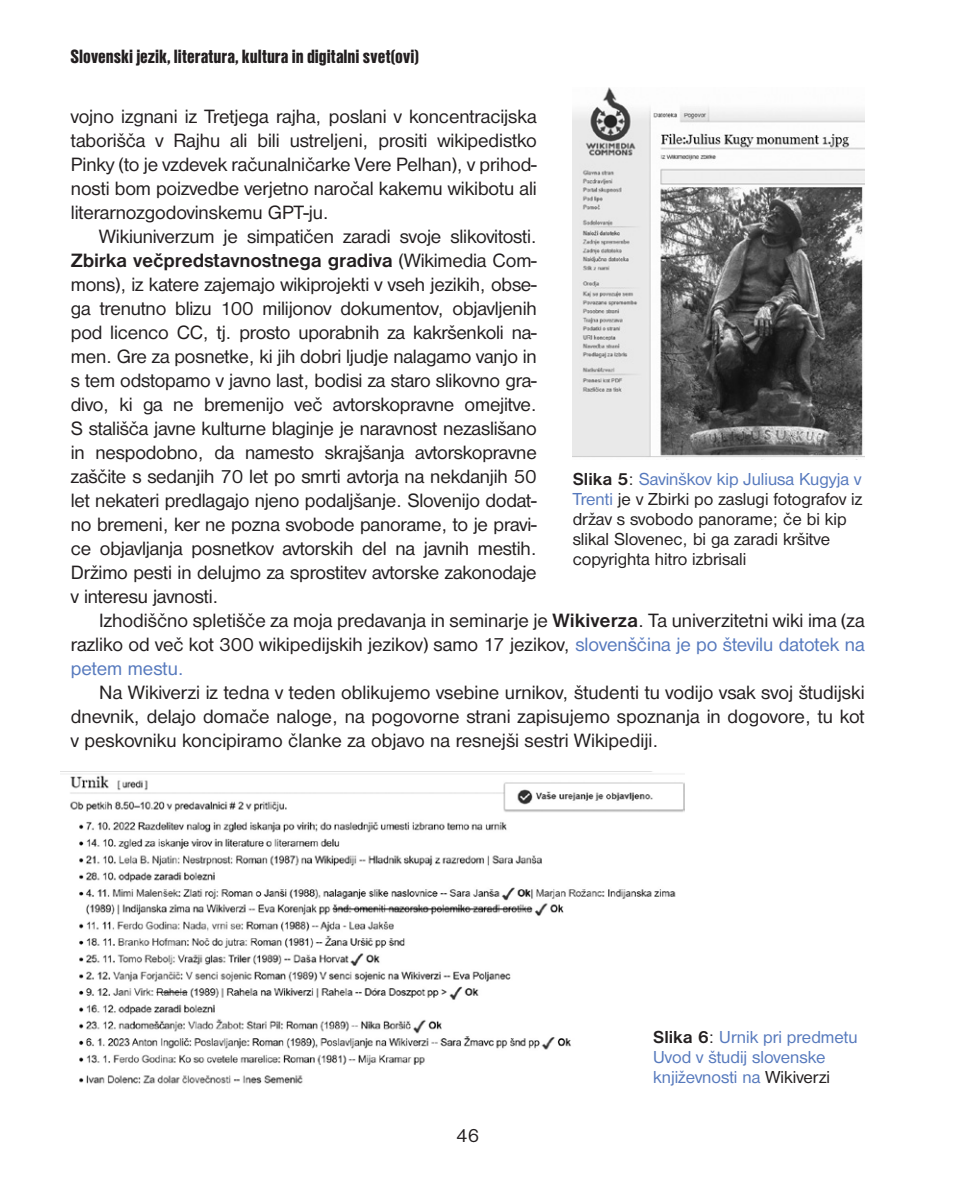
<style>
.page{position:relative;width:964px;height:1191px;background:#fff}
.page>*{position:absolute;margin:0;border:0;box-sizing:border-box;transform-origin:0 0}
.t1{font:20px/24px "Nimbus San DCE";letter-spacing:-.01em;color:#231f20;text-align:justify}
.t2{font:20px "Nimbus San PCE Blac Cond";letter-spacing:.03em;color:#231f20}
.t3{font:18px/20px "Nimbus San DCE";color:#231f20}
.t4{font:18px/20px "Nimbus San DCE";color:#5679bd}
.s1{font-weight:700}
.s2{color:#5679bd}
.s3{font-weight:700;color:#231f20}
.s4{color:#231f20}
</style>
<div class="page">
<img style="left:573px;top:87px;width:292px;height:370px">
<img style="left:60px;top:771px;width:624px;height:313px">
<p class="t2" style="left:71px;top:46px;width:349px">Slovenski jezik, literatura, kultura in digitalni svet(ovi)</p>
<p class="t1" style="left:71px;top:105px;width:467px">vojno izgnani iz Tretjega rajha, poslani v koncentracijska taborišča v Rajhu ali bili ustreljeni, prositi wikipedistko Pinky (to je vzdevek računalničarke Vere Pelhan), v prihod&shy;nosti bom poizvedbe verjetno naročal kakemu wikibotu ali literarnozgodovinskemu GPT-ju.</p>
<p class="t1" style="left:71px;top:225px;width:467px;text-align:left;text-indent:28px">Wikiuniverzum je simpatičen zaradi svoje slikovitosti.<br><span class="s1">Zbirka večpredstavnostnega gradiva</span> (Wikimedia Com&shy;mons), iz katere zajemajo wikiprojekti v vseh jezikih, obse&shy;ga trenutno blizu 100 milijonov dokumentov, objavljenih pod licenco CC, tj. prosto uporabnih za kakršenkoli na-- men. Gre za posnetke, ki jih dobri ljudje nalagamo vanjo in s tem odstopamo v javno last, bodisi za staro slikovno gra&shy;divo, ki ga ne bremenijo več avtorskopravne omejitve.<br>S stališča javne kulturne blaginje je naravnost nezaslišano in nespodobno, da namesto skrajšanja avtorskopravne zaščite s sedanjih 70 let po smrti avtorja na nekdanjih 50 let nekateri predlagajo njeno podaljšanje. Slovenijo dodat&shy;no bremeni, ker ne pozna svobode panorame, to je pravi&shy;ce objavljanja posnetkov avtorskih del na javnih mestih.<br>Držimo pesti in delujmo za sprostitev avtorske zakonodaje v interesu javnosti.</p>
<p class="t3" style="left:573px;top:469px;width:291px"><span class="s1">Slika 5</span>: <span class="s2">Savinškov kip Juliusa Kugyja v Trenti</span> je v Zbirki po zaslugi fotografov iz držav s svobodo panorame; če bi kip slikal Slovenec, bi ga zaradi kršitve copyrighta hitro izbrisali</p>
<p class="t1" style="left:71px;top:609px;width:795px;text-indent:28px">Izhodiščno spletišče za moja predavanja in seminarje je <span class="s1">Wikiverza</span>. Ta univerzitetni wiki ima (za razliko od več kot 300 wikipedijskih jezikov) samo 17 jezikov, <span class="s2">slovenščina je po številu datotek na petem mestu.</span></p>
<p class="t1" style="left:71px;top:681px;width:795px;text-indent:28px">Na Wikiverzi iz tedna v teden oblikujemo vsebine urnikov, študenti tu vodijo vsak svoj študijski dnevnik, delajo domače naloge, na pogovorne strani zapisujemo spoznanja in dogovore, tu kot v peskovniku koncipiramo članke za objavo na resnejši sestri Wikipediji.</p>
<p class="t1" style="left:456px;top:1123px;width:25px">46</p>
<p class="t4" style="left:653px;top:1027px;width:206px"><span class="s3">Slika 6</span><span class="s4">:</span> Urnik pri predmetu<br>Uvod v študij slovenske književnosti na <span class="s4">Wikiverzi</span></p>
</div>
